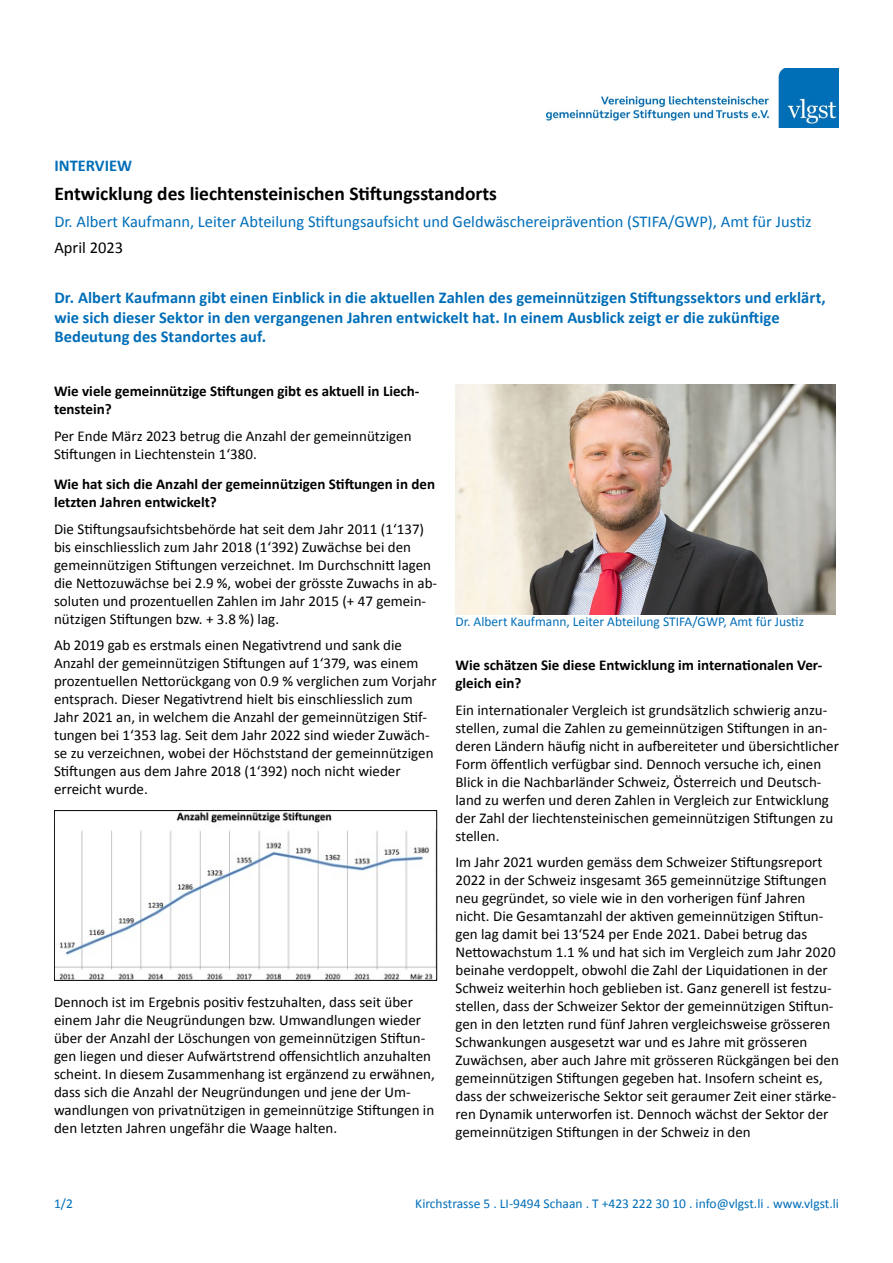
<style>
.page{position:relative;width:893px;height:1263px;background:#fff}
.page>*{position:absolute;margin:0;border:0;box-sizing:border-box;transform-origin:0 0}
.t1{font:700 19.5px "Calibri";color:#000}
.t2{font:700 16.5px/19.8px "Calibri";color:#006eb8}
.t3{font:16.5px "Calibri";color:#006eb8}
.t4{font:16.5px "Calibri";color:#000}
.t5{font:15px/18px "Calibri";color:#000}
.t6{font:700 15px/18px "Calibri";color:#000}
.t7{font:13.5px "Calibri";color:#006eb8}
</style>
<div class="page">
<img style="left:56px;top:812px;width:379px;height:167px">
<div style="left:54px;top:810px;width:383px;height:171px;border:1px solid #000"></div>
<img style="left:455px;top:385px;width:380px;height:229px">
<img style="left:546px;top:68px;width:293px;height:60px">
<p class="t2" style="left:54px;top:155px;width:79px">INTERVIEW</p>
<h1 class="t1" style="left:54px;top:181px;width:444px">Entwicklung des liechtensteinischen Stiftungsstandorts</h1>
<p class="t3" style="left:54px;top:211px;width:759px">Dr. Albert Kaufmann, Leiter Abteilung Stiftungsaufsicht und Geldwäschereiprävention (STIFA/GWP), Amt für Justiz</p>
<p class="t4" style="left:54px;top:237px;width:70px">April 2023</p>
<p class="t2" style="left:54px;top:287px;width:773px">Dr. Albert Kaufmann gibt einen Einblick in die aktuellen Zahlen des gemeinnützigen Stiftungssektors und erklärt, wie sich dieser Sektor in den vergangenen Jahren entwickelt hat. In einem Ausblick zeigt er die zukünftige<br>Bedeutung des Standortes auf.</p>
<p class="t6" style="left:54px;top:382px;width:367px">Wie viele gemeinnützige Stiftungen gibt es aktuell in Liech&shy;tenstein?</p>
<p class="t5" style="left:54px;top:427px;width:359px">Per Ende März 2023 betrug die Anzahl der gemeinnützigen<br>Stiftungen in Liechtenstein 1‘380.</p>
<p class="t6" style="left:54px;top:475px;width:383px">Wie hat sich die Anzahl der gemeinnützigen Stiftungen in den letzten Jahren entwickelt?</p>
<p class="t5" style="left:54px;top:520px;width:385px">Die Stiftungsaufsichtsbehörde hat seit dem Jahr 2011 (1‘137) bis einschliesslich zum Jahr 2018 (1‘392) Zuwächse bei den gemeinnützigen Stiftungen verzeichnet. Im Durchschnitt lagen die Nettozuwächse bei 2.9 %, wobei der grösste Zuwachs in ab&shy;soluten und prozentuellen Zahlen im Jahr 2015 (+ 47 gemein&shy;nützigen Stiftungen bzw. + 3.8 %) lag.</p>
<p class="t5" style="left:54px;top:636px;width:384px">Ab 2019 gab es erstmals einen Negativtrend und sank die Anzahl der gemeinnützigen Stiftungen auf 1‘379, was einem prozentuellen Nettorückgang von 0.9 % verglichen zum Vorjahr entsprach. Dieser Negativtrend hielt bis einschliesslich zum Jahr 2021 an, in welchem die Anzahl der gemeinnützigen Stif&shy;tungen bei 1‘353 lag. Seit dem Jahr 2022 sind wieder Zuwäch&shy;se zu verzeichnen, wobei der Höchststand der gemeinnützigen Stiftungen aus dem Jahre 2018 (1‘392) noch nicht wieder erreicht wurde.</p>
<p class="t5" style="left:54px;top:992px;width:382px">Dennoch ist im Ergebnis positiv festzuhalten, dass seit über einem Jahr die Neugründungen bzw. Umwandlungen wieder über der Anzahl der Löschungen von gemeinnützigen Stiftun&shy;gen liegen und dieser Aufwärtstrend offensichtlich anzuhalten scheint. In diesem Zusammenhang ist ergänzend zu erwähnen, dass sich die Anzahl der Neugründungen und jene der Um&shy;wandlungen von privatnützigen in gemeinnützige Stiftungen in den letzten Jahren ungefähr die Waage halten.</p>
<p class="t7" style="left:455px;top:613px;width:350px">Dr. Albert Kaufmann, Leiter Abteilung STIFA/GWP, Amt für Justiz</p>
<p class="t6" style="left:455px;top:656px;width:368px">Wie schätzen Sie diese Entwicklung im internationalen Ver&shy;gleich ein?</p>
<p class="t5" style="left:455px;top:701px;width:385px">Ein internationaler Vergleich ist grundsätzlich schwierig anzu&shy;stellen, zumal die Zahlen zu gemeinnützigen Stiftungen in an&shy;deren Ländern häufig nicht in aufbereiteter und übersichtlicher Form öffentlich verfügbar sind. Dennoch versuche ich, einen Blick in die Nachbarländer Schweiz, Österreich und Deutsch&shy;land zu werfen und deren Zahlen in Vergleich zur Entwicklung der Zahl der liechtensteinischen gemeinnützigen Stiftungen zu stellen.</p>
<p class="t5" style="left:455px;top:853px;width:385px">Im Jahr 2021 wurden gemäss dem Schweizer Stiftungsreport 2022 in der Schweiz insgesamt 365 gemeinnützige Stiftungen neu gegründet, so viele wie in den vorherigen fünf Jahren nicht. Die Gesamtanzahl der aktiven gemeinnützigen Stiftun&shy;gen lag damit bei 13‘524 per Ende 2021. Dabei betrug das Nettowachstum 1.1 % und hat sich im Vergleich zum Jahr 2020 beinahe verdoppelt, obwohl die Zahl der Liquidationen in der Schweiz weiterhin hoch geblieben ist. Ganz generell ist festzu&shy;stellen, dass der Schweizer Sektor der gemeinnützigen Stiftun&shy;gen in den letzten rund fünf Jahren vergleichsweise grösseren Schwankungen ausgesetzt war und es Jahre mit grösseren Zuwächsen, aber auch Jahre mit grösseren Rückgängen bei den gemeinnützigen Stiftungen gegeben hat. Insofern scheint es, dass der schweizerische Sektor seit geraumer Zeit einer stärke&shy;ren Dynamik unterworfen ist. Dennoch wächst der Sektor der gemeinnützigen Stiftungen in der Schweiz in den</p>
<p class="t7" style="left:54px;top:1195px;width:20px">1/2</p>
<p class="t7" style="left:415px;top:1195px;width:425px">Kirchstrasse 5 . LI-9494 Schaan . T +423 222 30 10 . info@vlgst.li . www.vlgst.li</p>
</div>
